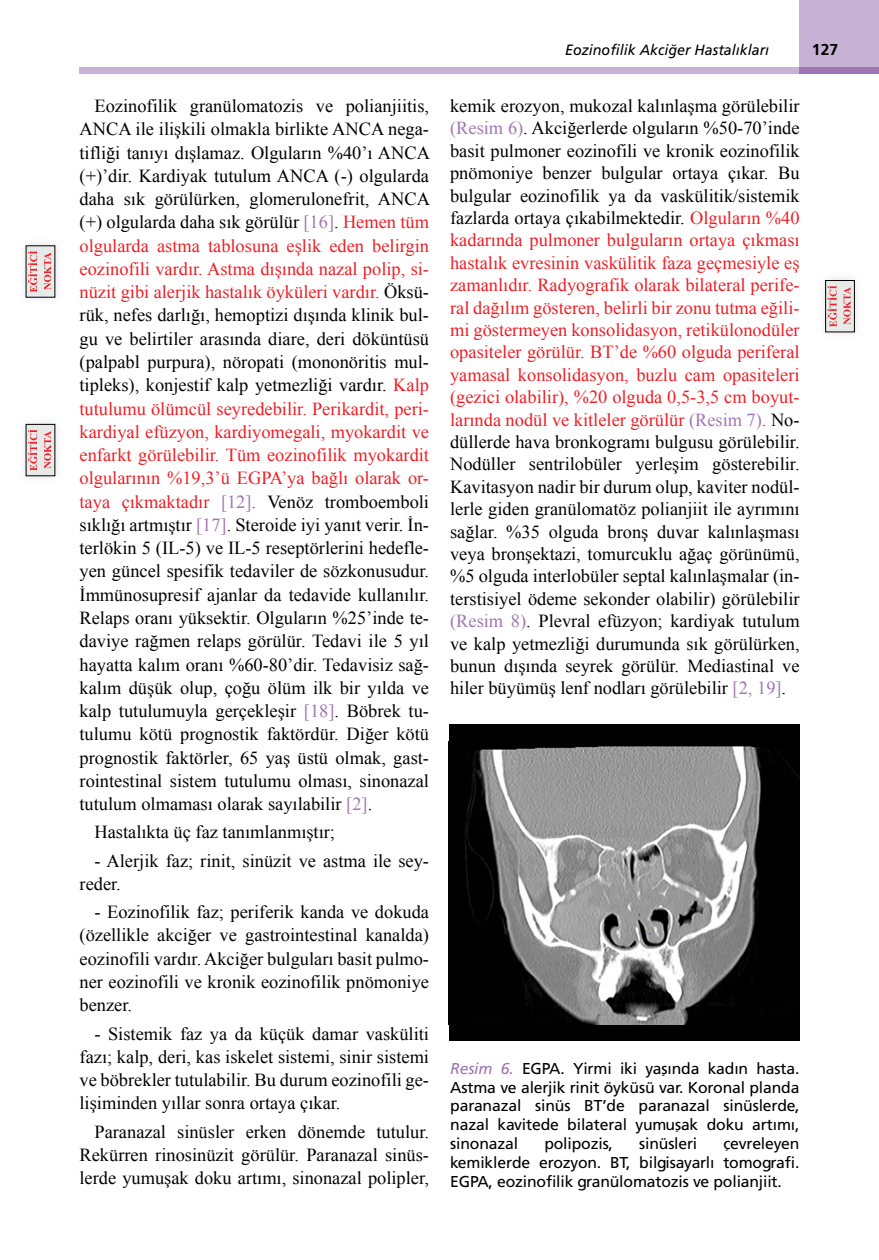
<style>
.page{position:relative;width:879px;height:1260px;background:#fff}
.page>*{position:absolute;margin:0;border:0;box-sizing:border-box;transform-origin:0 0}
.YAZI{font:18.38px/23.3px "Times New Roman";color:#000;text-align:justify}
.RESİM-ALTI{font:15.75px/18.9px "Frutiger Normal Tr";letter-spacing:-.01em;color:#000;text-align:justify}
.t1{font:15.75px "Frutiger Bold Tr";color:#000}
.t2{font:14.88px "Frutiger Italic Tr";color:#000;scale:.96 1}
.s1{color:#9e76b3}
.s2{color:#ed1f26}
.s3{font-family:"Frutiger Italic Tr";color:#9e76b3}
</style>
<div class="page">
<div style="left:79px;top:67px;width:720px;height:7px;background:#c7b2d5"></div>
<div style="left:799px;top:0;width:79px;height:74px;background:#c7b2d5"></div>
<div style="left:799px;top:67px;width:79px;height:7px;background:#9e76b3"></div>
<div style="left:448px;top:724px;width:351px;height:317px;background:#000"></div>
<img style="left:465px;top:746px;width:334px;height:278px">
<div style="left:16px;top:236px;width:49px;height:71px;background:#000;opacity:.12"></div>
<div style="left:26px;top:246px;width:29px;height:51px;background:#e6eae9"></div>
<svg style="left:28px;top:251px;width:9px;height:41px"></svg>
<svg style="left:44px;top:252px;width:7px;height:38px"></svg>
<div style="left:16px;top:415px;width:49px;height:71px;background:#000;opacity:.12"></div>
<div style="left:26px;top:424px;width:29px;height:52px;background:#e6eae9"></div>
<svg style="left:28px;top:429px;width:9px;height:42px"></svg>
<svg style="left:44px;top:431px;width:7px;height:38px"></svg>
<div style="left:815px;top:271px;width:48px;height:71px;background:#fbfbfb"></div>
<div style="left:825px;top:281px;width:28px;height:51px;background:#e6eae9"></div>
<svg style="left:826px;top:285px;width:10px;height:42px"></svg>
<svg style="left:843px;top:288px;width:7px;height:37px"></svg>
<div style="left:824px;top:280px;width:30px;height:52px;border:1px solid #000"></div>
<p class="YAZI" style="left:79px;top:94px;width:352px;text-indent:15px">Eozinofilik granülomatozis ve polianjiitis, ANCA ile ilişkili olmakla birlikte ANCA nega&shy;tifliği tanıyı dışlamaz. Olguların %40’ı ANCA (+)’dir. Kardiyak tutulum ANCA (-) olgularda daha sık görülürken, glomerulonefrit, ANCA (+) olgularda daha sık görülür <span class="s1">[16]</span>. <span class="s2">Hemen tüm olgularda astma tablosuna eşlik eden belirgin eozinofili vardır. Astma dışında nazal polip, si&shy;nüzit gibi alerjik hastalık öyküleri vardır.</span> Öksü&shy;rük, nefes darlığı, hemoptizi dışında klinik bul&shy;gu ve belirtiler arasında diare, deri döküntüsü (palpabl purpura), nöropati (mononöritis mul&shy;tipleks), konjestif kalp yetmezliği vardır. <span class="s2">Kalp tutulumu ölümcül seyredebilir. Perikardit, peri&shy;kardiyal efüzyon, kardiyomegali, myokardit ve enfarkt görülebilir. Tüm eozinofilik myokardit olgularının %19,3’ü EGPA’ya bağlı olarak or&shy;taya çıkmaktadır</span> <span class="s1">[12]</span><span class="s2">.</span> Venöz tromboemboli sıklığı artmıştır <span class="s1">[17]</span>. Steroide iyi yanıt verir. İn&shy;terlökin 5 (IL-5) ve IL-5 reseptörlerini hedefle&shy;yen güncel spesifik tedaviler de sözkonusudur.<br>İmmünosupresif ajanlar da tedavide kullanılır.<br>Relaps oranı yüksektir. Olguların %25’inde te&shy;daviye rağmen relaps görülür. Tedavi ile 5 yıl hayatta kalım oranı %60-80’dir. Tedavisiz sağ&shy;kalım düşük olup, çoğu ölüm ilk bir yılda ve kalp tutulumuyla gerçekleşir <span class="s1">[18]</span>. Böbrek tu&shy;tulumu kötü prognostik faktördür. Diğer kötü prognostik faktörler, 65 yaş üstü olmak, gast&shy;rointestinal sistem tutulumu olması, sinonazal tutulum olmaması olarak sayılabilir <span class="s1">[2]</span>.</p>
<p class="YAZI" style="left:94px;top:820px;width:242px">Hastalıkta üç faz tanımlanmıştır;</p>
<p class="YAZI" style="left:79px;top:849px;width:351px;text-indent:15px">- Alerjik faz; rinit, sinüzit ve astma ile sey&shy;reder.</p>
<p class="YAZI" style="left:79px;top:900px;width:351px;text-indent:15px">- Eozinofilik faz; periferik kanda ve dokuda (özellikle akciğer ve gastrointestinal kanalda) eozinofili vardır. Akciğer bulguları basit pulmo&shy;ner eozinofili ve kronik eozinofilik pnömoniye benzer.</p>
<p class="YAZI" style="left:79px;top:1021px;width:351px;text-indent:15px">- Sistemik faz ya da küçük damar vasküliti fazı; kalp, deri, kas iskelet sistemi, sinir sistemi ve böbrekler tutulabilir. Bu durum eozinofili ge&shy;lişiminden yıllar sonra ortaya çıkar.</p>
<p class="YAZI" style="left:79px;top:1120px;width:351px;text-indent:15px">Paranazal sinüsler erken dönemde tutulur.<br>Rekürren rinosinüzit görülür. Paranazal sinüs&shy;lerde yumuşak doku artımı, sinonazal polipler,</p>
<p class="t2" style="left:564px;top:41px;width:214px">Eozinofilik Akciğer Hastalıkları</p>
<p class="t1" style="left:811px;top:40px;width:28px">127</p>
<p class="YAZI" style="left:450px;top:94px;width:351px;line-height:22.4px">kemik erozyon, mukozal kalınlaşma görülebilir <span class="s1">(Resim 6)</span>. Akciğerlerde olguların %50-70’inde basit pulmoner eozinofili ve kronik eozinofilik pnömoniye benzer bulgular ortaya çıkar. Bu bulgular eozinofilik ya da vaskülitik/sistemik fazlarda ortaya çıkabilmektedir. <span class="s2">Olguların %40 kadarında pulmoner bulguların ortaya çıkması hastalık evresinin vaskülitik faza geçmesiyle eş zamanlıdır. Radyografik olarak bilateral perife&shy;ral dağılım gösteren, belirli bir zonu tutma eğili&shy;mi göstermeyen konsolidasyon, retikülonodüler opasiteler görülür. BT’de %60 olguda periferal yamasal konsolidasyon, buzlu cam opasiteleri (gezici olabilir), %20 olguda 0,5-3,5 cm boyut&shy;larında nodül ve kitleler görülür</span> <span class="s1">(Resim 7)</span><span class="s2">.</span> No&shy;düllerde hava bronkogramı bulgusu görülebilir.<br>Nodüller sentrilobüler yerleşim gösterebilir.<br>Kavitasyon nadir bir durum olup, kaviter nodül&shy;lerle giden granülomatöz polianjiit ile ayrımını sağlar. %35 olguda bronş duvar kalınlaşması veya bronşektazi, tomurcuklu ağaç görünümü, %5 olguda interlobüler septal kalınlaşmalar (in&shy;terstisiyel ödeme sekonder olabilir) görülebilir <span class="s1">(Resim 8)</span>. Plevral efüzyon; kardiyak tutulum ve kalp yetmezliği durumunda sık görülürken, bunun dışında seyrek görülür. Mediastinal ve hiler büyümüş lenf nodları görülebilir <span class="s1">[2, 19]</span>.</p>
<p class="RESİM-ALTI" style="left:450px;top:1059px;width:350px"><span class="s3">Resim 6.</span> EGPA. Yirmi iki yaşında kadın hasta.<br>Astma ve alerjik rinit öyküsü var. Koronal planda paranazal sinüs BT’de paranazal sinüslerde, nazal kavitede bilateral yumuşak doku artımı, sinonazal</p>
<p class="RESİM-ALTI" style="left:450px;top:1134px;width:350px;text-indent:273px">çevreleyen kemiklerde erozyon. BT, bilgisayarlı tomografi.<br>EGPA, eozinofilik granülomatozis ve polianjiit.</p>
<p class="RESİM-ALTI" style="left:544px;top:1134px;width:70px">polipozis,</p>
<p class="RESİM-ALTI" style="left:638px;top:1134px;width:60px">sinüsleri</p>
</div>
